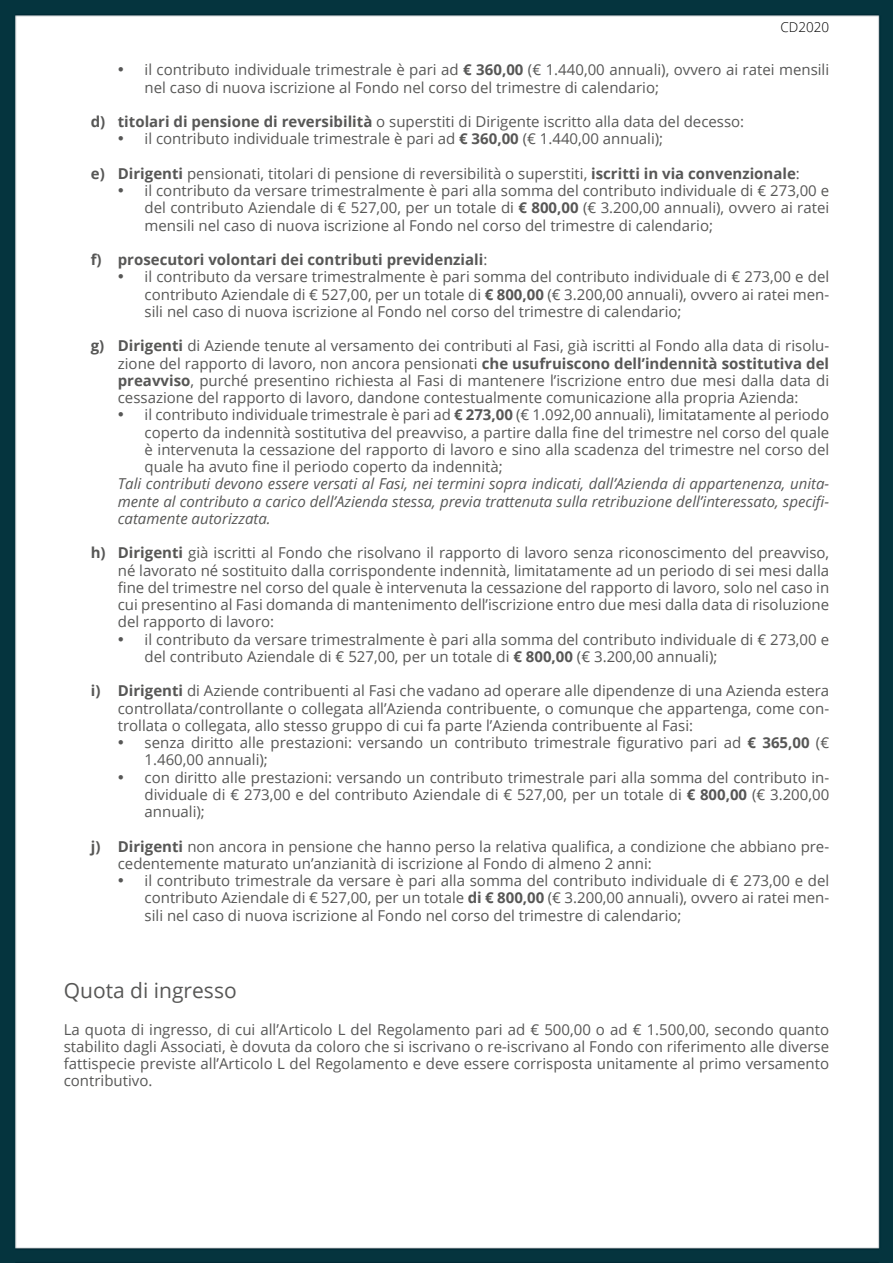
<style>
.page{position:relative;width:893px;height:1263px;background:#fff}
.page>*{position:absolute;margin:0;border:0;box-sizing:border-box;transform-origin:0 0}
.t1{font:21px "Open Sans";color:#575756}
.t2{font:15px/17.2px "Open Sans";color:#575756;text-align:justify}
.t3{font:italic 15px/17.2px "Open Sans";color:#575756;text-align:justify}
.t4{font:700 15px "Open Sans";color:#575756}
.t5{font:300 13.5px "Open Sans";color:#000}
.s1{font-weight:700}
.s2{font-weight:400}
</style>
<div class="page">
<img style="left:0;top:0;width:893px;height:1263px">
<div style="left:172px;top:311px;width:538px;height:920px;background:#fff"></div>
<p class="t5" style="left:780px;top:17px;width:50px">CD2020</p>
<p class="t2" style="left:145px;top:61px;width:686px;text-indent:-27px">• il contributo individuale trimestrale è pari ad <span class="s1">€ 360,00</span> (€ 1.440,00 annuali), ovvero ai ratei mensili nel caso di nuova iscrizione al Fondo nel corso del trimestre di calendario;</p>
<p class="t2" style="left:91px;top:113px;width:655px"><span class="s1">d) titolari di pensione di reversibilità</span> o superstiti di Dirigente iscritto alla data del decesso:</p>
<p class="t2" style="left:118px;top:130px;width:547px">• il contributo individuale trimestrale è pari ad <span class="s1">€ 360,00</span> (€ 1.440,00 annuali);</p>
<p class="t2" style="left:91px;top:164px;width:711px"><span class="s1">e) Dirigenti</span> pensionati, titolari di pensione di reversibilità o superstiti, <span class="s1">iscritti in via convenzionale</span>:</p>
<p class="t2" style="left:145px;top:182px;width:686px;text-indent:-27px">• il contributo da versare trimestralmente è pari alla somma del contributo individuale di € 273,00 e del contributo Aziendale di € 527,00, per un totale di <span class="s1">€ 800,00</span> (€ 3.200,00 annuali), ovvero ai ratei mensili nel caso di nuova iscrizione al Fondo nel corso del trimestre di calendario;</p>
<p class="t4" style="left:91px;top:249px;width:398px">f) prosecutori volontari dei contributi previdenziali<span class="s2">:</span></p>
<p class="t2" style="left:145px;top:268px;width:686px;text-indent:-27px">• il contributo da versare trimestralmente è pari somma del contributo individuale di € 273,00 e del contributo Aziendale di € 527,00, per un totale di <span class="s1">€ 800,00</span> (€ 3.200,00 annuali), ovvero ai ratei men&shy;sili nel caso di nuova iscrizione al Fondo nel corso del trimestre di calendario;</p>
<p class="t2" style="left:118px;top:337px;width:713px;text-indent:-27px"><span class="s1">g) Dirigenti</span> di Aziende tenute al versamento dei contributi al Fasi, già iscritti al Fondo alla data di risolu&shy;zione del rapporto di lavoro, non ancora pensionati <span class="s1">che usufruiscono dell’indennità sostitutiva del preavviso</span>, purché presentino richiesta al Fasi di mantenere l’iscrizione entro due mesi dalla data di cessazione del rapporto di lavoro, dandone contestualmente comunicazione alla propria Azienda:</p>
<p class="t2" style="left:145px;top:406px;width:686px;text-indent:-27px">• il contributo individuale trimestrale è pari ad <span class="s1">€ 273,00</span> (€ 1.092,00 annuali), limitatamente al periodo coperto da indennità sostitutiva del preavviso, a partire dalla fine del trimestre nel corso del quale è intervenuta la cessazione del rapporto di lavoro e sino alla scadenza del trimestre nel corso del quale ha avuto fine il periodo coperto da indennità;</p>
<p class="t3" style="left:118px;top:475px;width:713px">Tali contributi devono essere versati al Fasi, nei termini sopra indicati, dall’Azienda di appartenenza, unita&shy;mente al contributo a carico dell’Azienda stessa, previa trattenuta sulla retribuzione dell’interessato, specifi&shy;catamente autorizzata.</p>
<p class="t2" style="left:118px;top:544px;width:713px;text-indent:-27px"><span class="s1">h) Dirigenti</span> già iscritti al Fondo che risolvano il rapporto di lavoro senza riconoscimento del preavviso, né lavorato né sostituito dalla corrispondente indennità, limitatamente ad un periodo di sei mesi dalla fine del trimestre nel corso del quale è intervenuta la cessazione del rapporto di lavoro, solo nel caso in cui presentino al Fasi domanda di mantenimento dell’iscrizione entro due mesi dalla data di risoluzione del rapporto di lavoro:</p>
<p class="t2" style="left:145px;top:630px;width:686px;text-indent:-27px">• il contributo da versare trimestralmente è pari alla somma del contributo individuale di € 273,00 e del contributo Aziendale di € 527,00, per un totale di <span class="s1">€ 800,00</span> (€ 3.200,00 annuali);</p>
<p class="t2" style="left:118px;top:682px;width:713px;text-indent:-27px"><span class="s1">i) Dirigenti</span> di Aziende contribuenti al Fasi che vadano ad operare alle dipendenze di una Azienda estera controllata/controllante o collegata all’Azienda contribuente, o comunque che appartenga, come con&shy;trollata o collegata, allo stesso gruppo di cui fa parte l’Azienda contribuente al Fasi:</p>
<p class="t2" style="left:145px;top:734px;width:686px;text-indent:-27px">• senza diritto alle prestazioni: versando un contributo trimestrale figurativo pari ad <span class="s1">€ 365,00</span> (€<br>1.460,00 annuali);</p>
<p class="t2" style="left:145px;top:768px;width:686px;text-indent:-27px">• con diritto alle prestazioni: versando un contributo trimestrale pari alla somma del contributo in&shy;dividuale di € 273,00 e del contributo Aziendale di € 527,00, per un totale di <span class="s1">€ 800,00</span> (€ 3.200,00 annuali);</p>
<p class="t2" style="left:118px;top:837px;width:713px;text-indent:-27px"><span class="s1">j) Dirigenti</span> non ancora in pensione che hanno perso la relativa qualifica, a condizione che abbiano pre&shy;cedentemente maturato un’anzianità di iscrizione al Fondo di almeno 2 anni:</p>
<p class="t2" style="left:145px;top:872px;width:686px;text-indent:-27px">• il contributo trimestrale da versare è pari alla somma del contributo individuale di € 273,00 e del contributo Aziendale di € 527,00, per un totale <span class="s1">di € 800,00</span> (€ 3.200,00 annuali), ovvero ai ratei men&shy;sili nel caso di nuova iscrizione al Fondo nel corso del trimestre di calendario;</p>
<h1 class="t1" style="left:64px;top:975px;width:174px">Quota di ingresso</h1>
<p class="t2" style="left:64px;top:1020px;width:767px">La quota di ingresso, di cui all’Articolo L del Regolamento pari ad € 500,00 o ad € 1.500,00, secondo quanto stabilito dagli Associati, è dovuta da coloro che si iscrivano o re-iscrivano al Fondo con riferimento alle diverse fattispecie previste all’Articolo L del Regolamento e deve essere corrisposta unitamente al primo versamento contributivo.</p>
</div>
